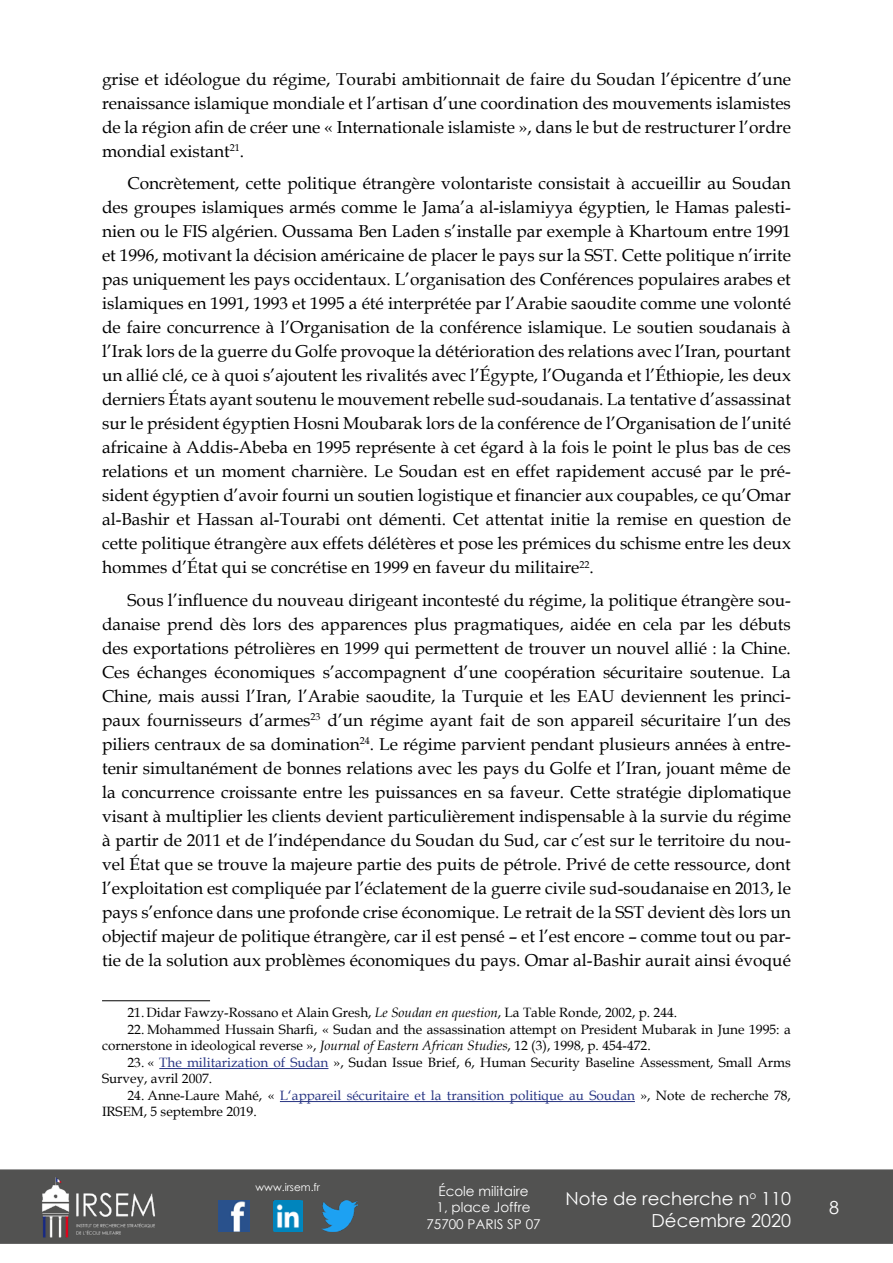
<style>
.page{position:relative;width:893px;height:1263px;background:#fff}
.page>*{position:absolute;margin:0;border:0;box-sizing:border-box;transform-origin:0 0}
.t1{font:18px/21.6px "Century Gothic";color:#fff;text-align:right}
.t2{font:17.25px/24px "Book Antiqua";color:#000;text-align:justify}
.t3{font:13.5px/16.5px "Book Antiqua";color:#000}
.t4{font:13.5px/16.2px "Century Gothic";color:#fff;text-align:center}
.t5{font:10.5px "Century Gothic";color:#fff}
.s1{font-style:italic}
.s2{color:#283583}
</style>
<div class="page">
<div style="left:0;top:1169px;width:893px;height:75px;background:#525251"></div>
<img style="left:39px;top:1169px;width:117px;height:75px">
<img style="left:322px;top:1200px;width:36px;height:32px">
<img style="left:218px;top:1200px;width:31px;height:32px">
<img style="left:274px;top:1200px;width:28px;height:32px">
<hr style="left:102px;top:1000px;width:108px;height:1px;background:#000">
<hr style="left:159px;top:1068px;width:169px;height:1px;background:#283583">
<hr style="left:280px;top:1101px;width:355px;height:1px;background:#283583">
<p class="t2" style="left:102px;top:67px;width:690px">grise et idéologue du régime, Tourabi ambitionnait de faire du Soudan l’épicentre d’une renaissance islamique mondiale et l’artisan d’une coordination des mouvements islamistes de la région afin de créer une « Internationale islamiste », dans le but de restructurer l’ordre mondial existant<sup>21</sup>.</p>
<p class="t2" style="left:102px;top:171px;width:690px;text-indent:26px">Concrètement, cette politique étrangère volontariste consistait à accueillir au Soudan des groupes islamiques armés comme le Jama’a al-islamiyya égyptien, le Hamas palesti&shy;nien ou le FIS algérien. Oussama Ben Laden s’installe par exemple à Khartoum entre 1991 et 1996, motivant la décision américaine de placer le pays sur la SST. Cette politique n’irrite pas uniquement les pays occidentaux. L’organisation des Conférences populaires arabes et islamiques en 1991, 1993 et 1995 a été interprétée par l’Arabie saoudite comme une volonté de faire concurrence à l’Organisation de la conférence islamique. Le soutien soudanais à l’Irak lors de la guerre du Golfe provoque la détérioration des relations avec l’Iran, pourtant un allié clé, ce à quoi s’ajoutent les rivalités avec l’Égypte, l’Ouganda et l’Éthiopie, les deux derniers États ayant soutenu le mouvement rebelle sud-soudanais. La tentative d’assassinat sur le président égyptien Hosni Moubarak lors de la conférence de l’Organisation de l’unité africaine à Addis-Abeba en 1995 représente à cet égard à la fois le point le plus bas de ces relations et un moment charnière. Le Soudan est en effet rapidement accusé par le pré&shy;sident égyptien d’avoir fourni un soutien logistique et financier aux coupables, ce qu’Omar al-Bashir et Hassan al-Tourabi ont démenti. Cet attentat initie la remise en question de cette politique étrangère aux effets délétères et pose les prémices du schisme entre les deux hommes d’État qui se concrétise en 1999 en faveur du militaire<sup>22</sup>.</p>
<p class="t2" style="left:102px;top:588px;width:690px;text-indent:26px">Sous l’influence du nouveau dirigeant incontesté du régime, la politique étrangère sou&shy;danaise prend dès lors des apparences plus pragmatiques, aidée en cela par les débuts des exportations pétrolières en 1999 qui permettent de trouver un nouvel allié : la Chine.<br>Ces échanges économiques s’accompagnent d’une coopération sécuritaire soutenue. La Chine, mais aussi l’Iran, l’Arabie saoudite, la Turquie et les EAU deviennent les princi&shy;paux fournisseurs d’armes<sup>23</sup> d’un régime ayant fait de son appareil sécuritaire l’un des piliers centraux de sa domination<sup>24</sup>. Le régime parvient pendant plusieurs années à entre&shy;tenir simultanément de bonnes relations avec les pays du Golfe et l’Iran, jouant même de la concurrence croissante entre les puissances en sa faveur. Cette stratégie diplomatique visant à multiplier les clients devient particulièrement indispensable à la survie du régime à partir de 2011 et de l’indépendance du Soudan du Sud, car c’est sur le territoire du nou&shy;vel État que se trouve la majeure partie des puits de pétrole. Privé de cette ressource, dont l’exploitation est compliquée par l’éclatement de la guerre civile sud-soudanaise en 2013, le pays s’enfonce dans une profonde crise économique. Le retrait de la SST devient dès lors un objectif majeur de politique étrangère, car il est pensé – et l’est encore – comme tout ou par&shy;tie de la solution aux problèmes économiques du pays. Omar al-Bashir aurait ainsi évoqué</p>
<p class="t3" style="left:128px;top:1004px;width:551px">21.Didar Fawzy-Rossano et Alain Gresh, <span class="s1">Le Soudan en question</span>, La Table Ronde, 2002, p. 244.</p>
<p class="t3" style="left:102px;top:1020px;width:690px;text-indent:26px">22. Mohammed Hussain Sharfi, « Sudan and the assassination attempt on President Mubarak in June 1995: a cornerstone in ideological reverse », <span class="s1">Journal of Eastern African Studies</span>, 12 (3), 1998, p. 454-472.</p>
<p class="t3" style="left:102px;top:1053px;width:690px;text-indent:26px">23. « <span class="s2">The militarization of Sudan</span> », Sudan Issue Brief, 6, Human Security Baseline Assessment, Small Arms<br>Survey, avril 2007.</p>
<p class="t3" style="left:102px;top:1086px;width:690px;text-indent:25px">24. Anne-Laure Mahé, « <span class="s2">L‘appareil sécuritaire et la transition politique au Soudan</span> », Note de recherche 78,<br>IRSEM, 5 septembre 2019.</p>
<p class="t5" style="left:256px;top:1179px;width:66px">www.irsem.fr</p>
<p class="t4" style="left:426px;top:1183px;width:116px">École militaire<br>1, place Joffre<br>75700 PARIS SP 07</p>
<p class="t1" style="left:565px;top:1187px;width:227px">Note de recherche n<sup>o</sup> 110<br>Décembre 2020</p>
<p class="t1" style="left:829px;top:1196px;width:11px">8</p>
</div>
